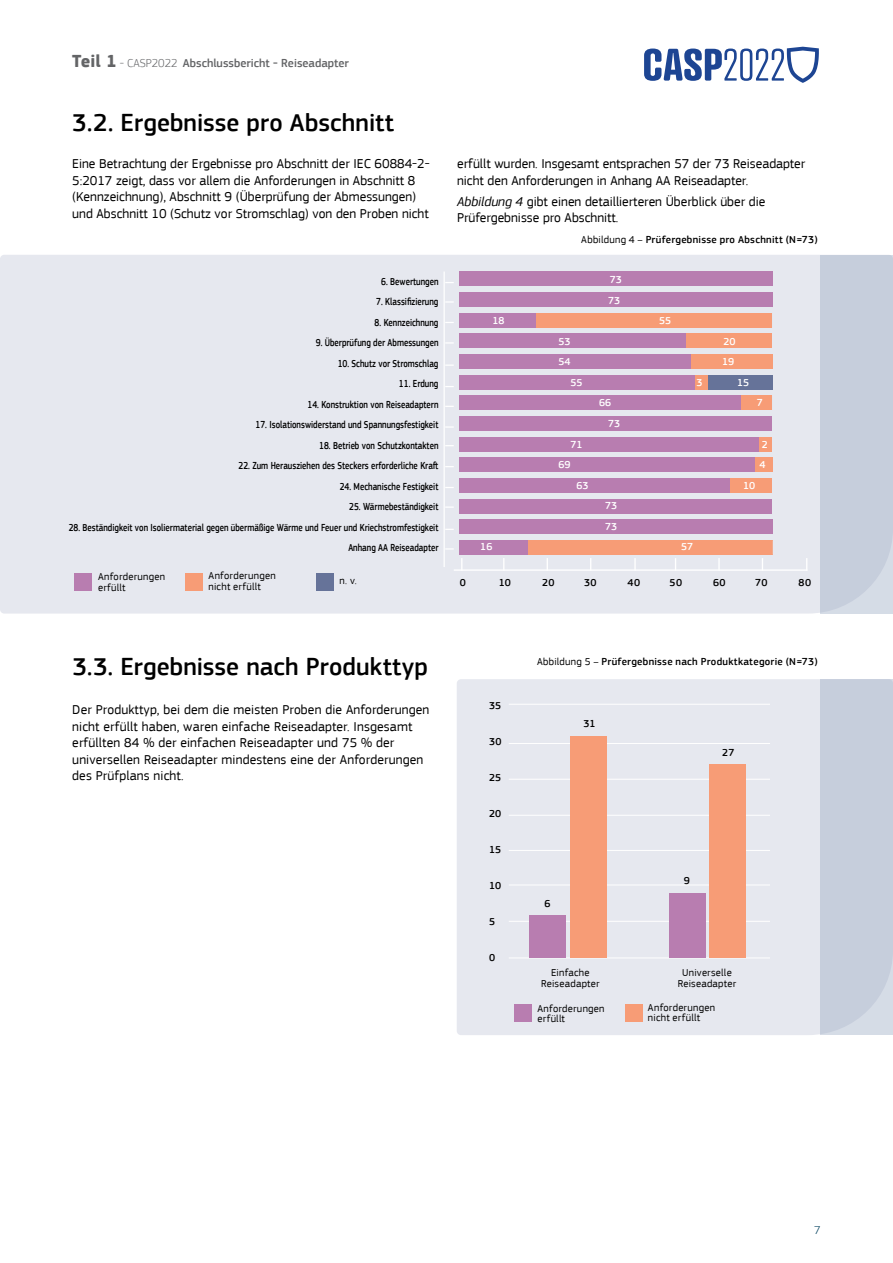
<style>
.page{position:relative;width:893px;height:1263px;background:#fff}
.page>*{position:absolute;margin:0;border:0;box-sizing:border-box;transform-origin:0 0}
.t1{font:500 25.5px "EC Square Sans Pro";color:#000}
.t2{font:13.5px/16.5px "EC Square Sans Pro";color:#000}
.t3{font:500 12px "EC Square Sans Pro";color:#636466}
.t4{font:300 12px "EC Square Sans Pro";color:#02405d}
.t5{font:500 10.5px/20.5px "EC Square Sans Pro";color:#000;text-align:right;scale:.81 1}
.t6{font:10.5px/10.5px "EC Square Sans Pro";letter-spacing:.02em;color:#000}
.t7{font:500 10.5px "EC Square Sans Pro";letter-spacing:.025em;color:#000}
.t8{font:500 10.5px/20.5px "EC Square Sans Pro";color:#fff}
.t9{font:500 10.5px "EC Square Sans Pro";color:#000}
.s1{font-weight:700;font-size:18px}
.s2{font-weight:300}
.s3{font-style:italic}
.s4{font-weight:400}
</style>
<div class="page">
<div style="left:0;top:255px;width:821px;height:358px;background:#e6e8ef"></div>
<div style="left:528px;top:540px;width:244px;height:15px;background:#f79c76"></div>
<div style="left:459px;top:540px;width:69px;height:15px;background:#b87db0"></div>
<div style="left:730px;top:478px;width:42px;height:15px;background:#f79c76"></div>
<div style="left:460px;top:478px;width:270px;height:15px;background:#b87db0"></div>
<div style="left:755px;top:457px;width:17px;height:15px;background:#f79c76"></div>
<div style="left:459px;top:457px;width:296px;height:15px;background:#b87db0"></div>
<div style="left:459px;top:395px;width:283px;height:15px;background:#b87db0"></div>
<div style="left:741px;top:395px;width:31px;height:15px;background:#f79c76"></div>
<div style="left:708px;top:375px;width:64px;height:15px;background:#667399"></div>
<div style="left:695px;top:375px;width:13px;height:15px;background:#f79c76"></div>
<div style="left:459px;top:375px;width:236px;height:15px;background:#b87db0"></div>
<div style="left:460px;top:354px;width:231px;height:15px;background:#b87db0"></div>
<div style="left:691px;top:354px;width:81px;height:15px;background:#f79c76"></div>
<div style="left:460px;top:333px;width:227px;height:15px;background:#b87db0"></div>
<div style="left:686px;top:333px;width:86px;height:15px;background:#f79c76"></div>
<div style="left:459px;top:313px;width:77px;height:15px;background:#b87db0"></div>
<div style="left:536px;top:313px;width:236px;height:15px;background:#f79c76"></div>
<svg style="left:718px;top:558px;width:2px;height:11px"></svg>
<svg style="left:634px;top:558px;width:2px;height:11px"></svg>
<hr style="left:454px;top:569px;width:353px;height:2px;background:#fff">
<div style="left:75px;top:573px;width:17px;height:17px;background:#b87db0"></div>
<div style="left:186px;top:573px;width:17px;height:17px;background:#f79c76"></div>
<div style="left:317px;top:573px;width:17px;height:17px;background:#667399"></div>
<hr style="left:443px;top:272px;width:2px;height:295px;background:#fff">
<svg style="left:445px;top:301px;width:9px;height:2px"></svg>
<svg style="left:445px;top:342px;width:9px;height:2px"></svg>
<svg style="left:445px;top:364px;width:9px;height:2px"></svg>
<svg style="left:445px;top:426px;width:9px;height:2px"></svg>
<svg style="left:445px;top:506px;width:9px;height:2px"></svg>
<svg style="left:445px;top:548px;width:9px;height:2px"></svg>
<div style="left:457px;top:679px;width:436px;height:356px;background:#e6e8ef"></div>
<hr style="left:509px;top:779px;width:261px;height:1px;background:#fff">
<hr style="left:509px;top:743px;width:261px;height:1px;background:#fff">
<hr style="left:509px;top:704px;width:261px;height:1px;background:#fff">
<hr style="left:509px;top:815px;width:261px;height:1px;background:#fff">
<hr style="left:509px;top:850px;width:261px;height:1px;background:#fff">
<hr style="left:509px;top:885px;width:261px;height:1px;background:#fff">
<hr style="left:509px;top:921px;width:261px;height:1px;background:#fff">
<hr style="left:509px;top:957px;width:261px;height:1px;background:#fff">
<div style="left:514px;top:1004px;width:17px;height:17px;background:#b87db0"></div>
<div style="left:625px;top:1004px;width:17px;height:17px;background:#f79c76"></div>
<div style="left:709px;top:764px;width:37px;height:194px;background:#f79c76"></div>
<div style="left:669px;top:893px;width:36px;height:65px;background:#b87db0"></div>
<div style="left:570px;top:736px;width:36px;height:222px;background:#f79c76"></div>
<div style="left:530px;top:915px;width:36px;height:43px;background:#b87db0"></div>
<div style="left:759px;top:437px;width:13px;height:15px;background:#f79c76"></div>
<div style="left:459px;top:519px;width:313px;height:15px;background:#b87db0"></div>
<div style="left:459px;top:499px;width:313px;height:15px;background:#b87db0"></div>
<div style="left:459px;top:437px;width:300px;height:15px;background:#b87db0"></div>
<div style="left:459px;top:416px;width:313px;height:15px;background:#b87db0"></div>
<div style="left:459px;top:292px;width:313px;height:15px;background:#b87db0"></div>
<div style="left:459px;top:272px;width:313px;height:14px;background:#b87db0"></div>
<div style="left:821px;top:255px;width:72px;height:359px;background:#c6cedc"></div>
<div style="left:821px;top:679px;width:72px;height:355px;background:#c6cedc"></div>
<svg style="left:644px;top:47px;width:175px;height:36px"></svg>
<p class="t3" style="left:72px;top:56px;width:278px"><span class="s1">Teil 1</span> <span class="s2">- CASP2022</span> Abschlussbericht - Reiseadapter</p>
<h1 class="t1" style="left:72px;top:107px;width:323px">3.2. Ergebnisse pro Abschnitt</h1>
<p class="t2" style="left:72px;top:156px;width:359px">Eine Betrachtung der Ergebnisse pro Abschnitt der IEC 60884-2- 5:2017 zeigt, dass vor allem die Anforderungen in Abschnitt 8 (Kennzeichnung), Abschnitt 9 (Überprüfung der Abmessungen) und Abschnitt 10 (Schutz vor Stromschlag) von den Proben nicht</p>
<p class="t2" style="left:457px;top:156px;width:350px">erfüllt wurden. Insgesamt entsprachen 57 der 73 Reiseadapter nicht den Anforderungen in Anhang AA Reiseadapter.</p>
<p class="t2" style="left:457px;top:193px;width:310px"><span class="s3">Abbildung 4</span> gibt einen detaillierteren Überblick über die<br>Prüfergebnisse pro Abschnitt.</p>
<p class="t7" style="left:581px;top:233px;width:238px"><span class="s4">Abbildung 4 –</span> Prüfergebnisse pro Abschnitt (N=73)</p>
<p class="t5" style="left:381px;top:271px;width:72px">6. Bewertungen</p>
<p class="t5" style="left:376px;top:292px;width:78px">7. Klassifizierung</p>
<p class="t5" style="left:375px;top:312px;width:80px">8. Kennzeichnung</p>
<p class="t5" style="left:316px;top:333px;width:153px">9. Überprüfung der Abmessungen</p>
<p class="t5" style="left:338px;top:353px;width:126px">10. Schutz vor Stromschlag</p>
<p class="t5" style="left:399px;top:374px;width:50px">11. Erdung</p>
<p class="t5" style="left:307px;top:394px;width:163px">14. Konstruktion von Reiseadaptern</p>
<p class="t5" style="left:256px;top:415px;width:227px">17. Isolationswiderstand und Spannungsfestigkeit</p>
<p class="t5" style="left:319px;top:435px;width:149px">18. Betrieb von Schutzkontakten</p>
<p class="t5" style="left:238px;top:456px;width:248px">22. Zum Herausziehen des Steckers erforderliche Kraft</p>
<p class="t5" style="left:340px;top:476px;width:123px">24. Mechanische Festigkeit</p>
<p class="t5" style="left:349px;top:497px;width:112px">25. Wärmebeständigkeit</p>
<p class="t5" style="left:69px;top:517px;width:458px">28. Beständigkeit von Isoliermaterial gegen übermäßige Wärme und Feuer und Kriechstromfestigkeit<br>Anhang AA Reiseadapter</p>
<p class="t6" style="left:98px;top:572px;width:69px">Anforderungen erfüllt</p>
<p class="t6" style="left:209px;top:571px;width:69px">Anforderungen nicht erfüllt</p>
<p class="t6" style="left:339px;top:575px;width:19px">n. v.</p>
<p class="t8" style="left:608px;top:270px;width:15px">73<br>73</p>
<p class="t8" style="left:493px;top:311px;width:14px">18</p>
<p class="t8" style="left:659px;top:311px;width:14px">55</p>
<p class="t8" style="left:559px;top:331px;width:14px">53</p>
<p class="t8" style="left:724px;top:331px;width:14px">20</p>
<p class="t8" style="left:559px;top:352px;width:14px">54</p>
<p class="t8" style="left:722px;top:352px;width:14px">19</p>
<p class="t8" style="left:571px;top:372px;width:14px">55</p>
<p class="t8" style="left:697px;top:372px;width:8px">3</p>
<p class="t8" style="left:737px;top:372px;width:14px">15</p>
<p class="t8" style="left:599px;top:393px;width:14px">66</p>
<p class="t8" style="left:757px;top:393px;width:8px">7</p>
<p class="t8" style="left:608px;top:413px;width:14px">73</p>
<p class="t8" style="left:571px;top:434px;width:14px">71</p>
<p class="t8" style="left:762px;top:434px;width:8px">2</p>
<p class="t8" style="left:559px;top:455px;width:14px">69</p>
<p class="t8" style="left:760px;top:455px;width:8px">4</p>
<p class="t8" style="left:577px;top:475px;width:14px">63</p>
<p class="t8" style="left:743px;top:475px;width:14px">10</p>
<p class="t8" style="left:605px;top:496px;width:14px">73<br>73</p>
<p class="t8" style="left:480px;top:537px;width:14px">16</p>
<p class="t8" style="left:681px;top:537px;width:14px">57</p>
<p class="t9" style="left:460px;top:576px;width:8px">0</p>
<p class="t9" style="left:499px;top:576px;width:14px">10</p>
<p class="t9" style="left:542px;top:576px;width:14px">20</p>
<p class="t9" style="left:584px;top:576px;width:14px">30</p>
<p class="t9" style="left:627px;top:576px;width:14px">40</p>
<p class="t9" style="left:670px;top:576px;width:14px">50</p>
<p class="t9" style="left:713px;top:576px;width:14px">60</p>
<p class="t9" style="left:755px;top:576px;width:14px">70</p>
<p class="t9" style="left:799px;top:576px;width:14px">80</p>
<h1 class="t1" style="left:72px;top:652px;width:357px">3.3. Ergebnisse nach Produkttyp</h1>
<p class="t2" style="left:72px;top:701px;width:359px">Der Produkttyp, bei dem die meisten Proben die Anforderungen nicht erfüllt haben, waren einfache Reiseadapter. Insgesamt erfüllten 84 % der einfachen Reiseadapter und 75 % der universellen Reiseadapter mindestens eine der Anforderungen des Prüfplans nicht.</p>
<p class="t9" style="left:489px;top:699px;width:14px">35</p>
<p class="t9" style="left:489px;top:735px;width:14px">30</p>
<p class="t9" style="left:489px;top:771px;width:14px">25</p>
<p class="t9" style="left:489px;top:807px;width:14px">20</p>
<p class="t9" style="left:489px;top:843px;width:14px">15</p>
<p class="t9" style="left:489px;top:879px;width:14px">10</p>
<p class="t9" style="left:489px;top:915px;width:8px">5</p>
<p class="t9" style="left:489px;top:951px;width:8px">0</p>
<p class="t7" style="left:537px;top:655px;width:282px"><span class="s4">Abbildung 5 –</span> Prüfergebnisse nach Produktkategorie (N=73)</p>
<p class="t9" style="left:583px;top:717px;width:13px">31</p>
<p class="t9" style="left:544px;top:897px;width:8px">6</p>
<p class="t9" style="left:722px;top:746px;width:14px">27</p>
<p class="t9" style="left:684px;top:874px;width:8px">9</p>
<p class="t6" style="left:541px;top:968px;width:60px;text-align:center">Einfache<br>Reiseadapter</p>
<p class="t6" style="left:678px;top:968px;width:60px;text-align:center">Universelle<br>Reiseadapter</p>
<p class="t6" style="left:537px;top:1003px;width:69px">Anforderungen erfüllt</p>
<p class="t6" style="left:648px;top:1002px;width:69px">Anforderungen nicht erfüllt</p>
<p class="t4" style="left:814px;top:1223px;width:8px">7</p>
</div>
